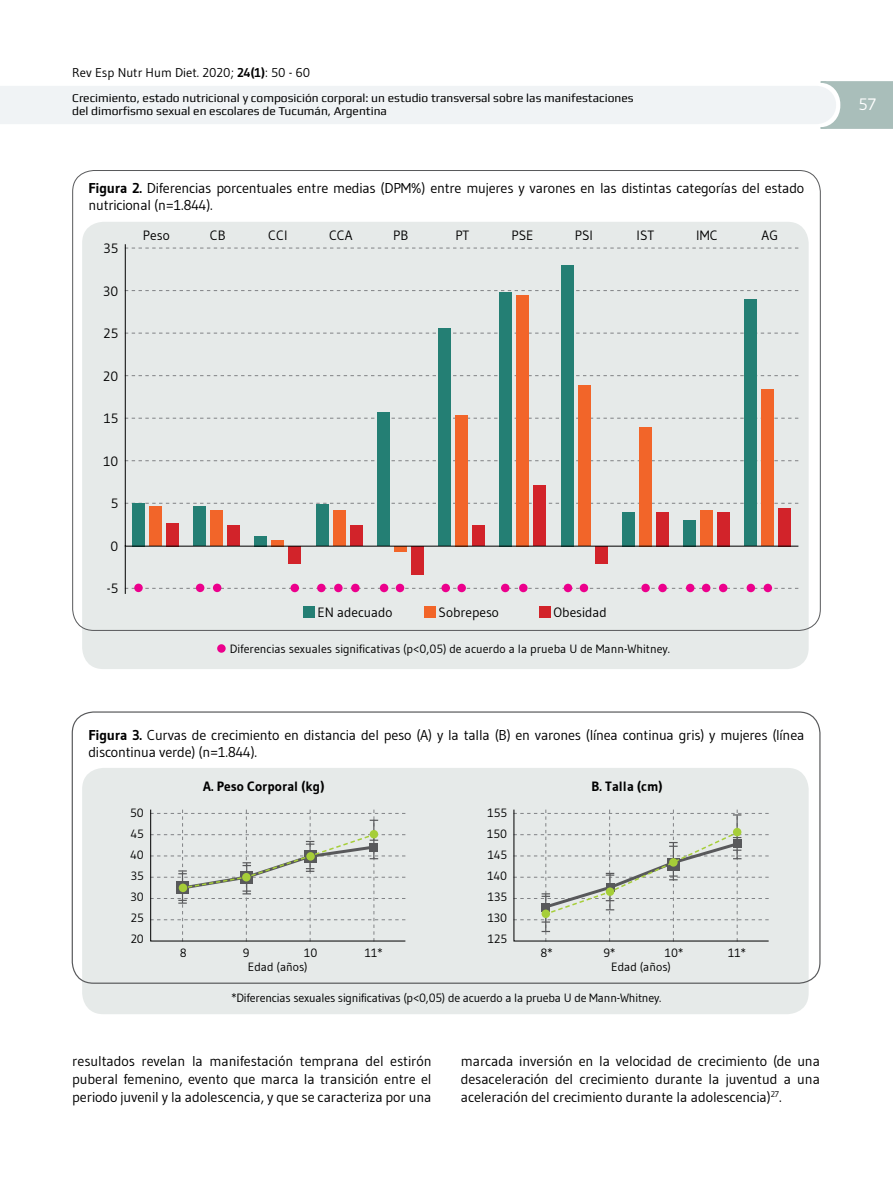
<style>
.page{position:relative;width:893px;height:1191px;background:#fff}
.page>*{position:absolute;margin:0;border:0;box-sizing:border-box;transform-origin:0 0}
.t1{font:16.5px "Gudea";color:#fff}
.t2{font:14.25px/18px "Gudea";letter-spacing:-.015em;color:#000;text-align:justify}
.t3{font:13.5px "Gudea";color:#000}
.t4{font:700 13.5px "Gudea";color:#000}
.t5{font:12.75px "Gudea";color:#000}
.t6{font:12px/21px "Gudea";color:#000;text-align:justify}
.t7{font:12px/13.5px "Play";color:#000}
.s1{font-weight:700}
</style>
<div class="page">
<svg style="left:0;top:81px;width:893px;height:48px"></svg>
<div style="left:82px;top:222px;width:727px;height:447px;background:#e6eae9;border-radius:21px"></div>
<svg style="left:126px;top:588px;width:672px;height:1px"></svg>
<div style="left:394px;top:546px;width:13px;height:5px;background:#f26529"></div>
<div style="left:289px;top:546px;width:12px;height:18px;background:#d2232a"></div>
<div style="left:411px;top:546px;width:13px;height:28px;background:#d2232a"></div>
<div style="left:595px;top:546px;width:12px;height:18px;background:#d2232a"></div>
<hr style="left:125px;top:545px;width:1px;height:49px;background:#000">
<div style="left:303px;top:606px;width:11px;height:11px;background:#247f74"></div>
<div style="left:424px;top:606px;width:12px;height:11px;background:#f26529"></div>
<div style="left:539px;top:606px;width:12px;height:11px;background:#d2232a"></div>
<svg style="left:124px;top:244px;width:675px;height:303px"></svg>
<div style="left:217px;top:644px;width:9px;height:8px;background:#ec008c;border-radius:50%"></div>
<svg style="left:134px;top:583px;width:9px;height:9px"></svg>
<div style="left:196px;top:583px;width:8px;height:9px;background:#ec008c;border-radius:50%"></div>
<div style="left:213px;top:583px;width:8px;height:9px;background:#ec008c;border-radius:50%"></div>
<div style="left:290px;top:584px;width:9px;height:8px;background:#ec008c;border-radius:50%"></div>
<div style="left:317px;top:584px;width:9px;height:8px;background:#ec008c;border-radius:50%"></div>
<div style="left:334px;top:584px;width:9px;height:8px;background:#ec008c;border-radius:50%"></div>
<div style="left:351px;top:584px;width:9px;height:8px;background:#ec008c;border-radius:50%"></div>
<div style="left:380px;top:584px;width:8px;height:8px;background:#ec008c;border-radius:50%"></div>
<div style="left:396px;top:584px;width:8px;height:8px;background:#ec008c;border-radius:50%"></div>
<div style="left:441px;top:584px;width:9px;height:8px;background:#ec008c;border-radius:50%"></div>
<div style="left:457px;top:584px;width:9px;height:8px;background:#ec008c;border-radius:50%"></div>
<div style="left:501px;top:584px;width:8px;height:8px;background:#ec008c;border-radius:50%"></div>
<div style="left:519px;top:584px;width:9px;height:8px;background:#ec008c;border-radius:50%"></div>
<div style="left:564px;top:584px;width:8px;height:8px;background:#ec008c;border-radius:50%"></div>
<div style="left:580px;top:584px;width:8px;height:8px;background:#ec008c;border-radius:50%"></div>
<div style="left:641px;top:584px;width:9px;height:8px;background:#ec008c;border-radius:50%"></div>
<div style="left:658px;top:584px;width:9px;height:8px;background:#ec008c;border-radius:50%"></div>
<div style="left:686px;top:584px;width:8px;height:8px;background:#ec008c;border-radius:50%"></div>
<div style="left:702px;top:584px;width:8px;height:8px;background:#ec008c;border-radius:50%"></div>
<div style="left:719px;top:584px;width:8px;height:8px;background:#ec008c;border-radius:50%"></div>
<div style="left:747px;top:584px;width:8px;height:8px;background:#ec008c;border-radius:50%"></div>
<div style="left:764px;top:584px;width:8px;height:8px;background:#ec008c;border-radius:50%"></div>
<div style="left:82px;top:768px;width:727px;height:246px;background:#e6eae9;border-radius:21px"></div>
<svg style="left:150px;top:809px;width:256px;height:133px"></svg>
<div style="left:370px;top:830px;width:8px;height:8px;background:#a6ce39;border-radius:50%"></div>
<svg style="left:513px;top:809px;width:256px;height:133px"></svg>
<p class="t5" style="left:72px;top:65px;width:239px">Rev Esp Nutr Hum Diet. 2020; <span class="s1">24(1)</span>: 50 - 60</p>
<p class="t7" style="left:72px;top:91px;width:563px">Crecimiento, estado nutricional y composición corporal: un estudio transversal sobre las manifestaciones del dimorfismo sexual en escolares de Tucumán, Argentina</p>
<p class="t2" style="left:88px;top:179px;width:717px;line-height:17.1px"><span class="s1">Figura 2.</span> Diferencias porcentuales entre medias (DPM%) entre mujeres y varones en las distintas categorías del estado nutricional (n=1.844).</p>
<p class="t3" style="left:104px;top:240px;width:16px">35</p>
<p class="t3" style="left:103px;top:283px;width:16px">30</p>
<p class="t3" style="left:104px;top:325px;width:16px">25</p>
<p class="t3" style="left:103px;top:368px;width:16px">20</p>
<p class="t3" style="left:104px;top:410px;width:16px">15</p>
<p class="t3" style="left:103px;top:452px;width:16px">10</p>
<p class="t3" style="left:111px;top:495px;width:9px">5</p>
<p class="t3" style="left:110px;top:537px;width:9px">0</p>
<p class="t3" style="left:107px;top:580px;width:13px">-5</p>
<p class="t3" style="left:143px;top:226px;width:28px">Peso</p>
<p class="t3" style="left:210px;top:226px;width:17px">CB</p>
<p class="t3" style="left:268px;top:226px;width:21px">CCI</p>
<p class="t3" style="left:329px;top:226px;width:25px">CCA</p>
<p class="t3" style="left:393px;top:226px;width:17px">PB</p>
<p class="t3" style="left:455px;top:226px;width:16px">PT</p>
<p class="t3" style="left:511px;top:226px;width:24px">PSE</p>
<p class="t3" style="left:575px;top:226px;width:20px">PSI</p>
<p class="t3" style="left:636px;top:226px;width:19px">IST</p>
<p class="t3" style="left:696px;top:226px;width:23px">IMC</p>
<p class="t3" style="left:762px;top:226px;width:18px">AG</p>
<p class="t3" style="left:317px;top:604px;width:77px">EN adecuado</p>
<p class="t3" style="left:439px;top:604px;width:62px">Sobrepeso</p>
<p class="t3" style="left:553px;top:604px;width:55px">Obesidad</p>
<p class="t6" style="left:230px;top:638px;width:442px">Diferencias sexuales significativas (p&lt;0,05) de acuerdo a la prueba U de Mann-Whitney.</p>
<p class="t2" style="left:88px;top:726px;width:717px;line-height:17.1px"><span class="s1">Figura 3.</span> Curvas de crecimiento en distancia del peso (A) y la talla (B) en varones (línea continua gris) y mujeres (línea discontinua verde) (n=1.844).</p>
<p class="t6" style="left:130px;top:802px;width:15px">50<br>45<br>40<br>35<br>30<br>25<br>20</p>
<p class="t4" style="left:203px;top:778px;width:123px">A. Peso Corporal (kg)</p>
<p class="t4" style="left:591px;top:778px;width:73px">B. Talla (cm)</p>
<p class="t6" style="left:180px;top:941px;width:8px">8</p>
<p class="t6" style="left:243px;top:941px;width:8px">9</p>
<p class="t6" style="left:304px;top:941px;width:15px">10</p>
<p class="t6" style="left:365px;top:941px;width:19px">11*</p>
<p class="t6" style="left:248px;top:956px;width:61px">Edad (años)</p>
<p class="t6" style="left:487px;top:802px;width:21px">155<br>150<br>145<br>140<br>135<br>130<br>125</p>
<p class="t6" style="left:540px;top:941px;width:14px">8*</p>
<p class="t6" style="left:604px;top:941px;width:13px">9*</p>
<p class="t6" style="left:665px;top:941px;width:20px">10*</p>
<p class="t6" style="left:728px;top:941px;width:19px">11*</p>
<p class="t6" style="left:611px;top:956px;width:61px">Edad (años)</p>
<p class="t6" style="left:231px;top:987px;width:432px">*Diferencias sexuales significativas (p&lt;0,05) de acuerdo a la prueba U de Mann-Whitney.</p>
<p class="t2" style="left:72px;top:1051px;width:361px">resultados revelan la manifestación temprana del estirón puberal femenino, evento que marca la transición entre el periodo juvenil y la adolescencia, y que se caracteriza por una</p>
<p class="t2" style="left:461px;top:1051px;width:361px">marcada inversión en la velocidad de crecimiento (de una desaceleración del crecimiento durante la juventud a una aceleración del crecimiento durante la adolescencia)<sup>27</sup>.</p>
<p class="t1" style="left:858px;top:94px;width:19px">57</p>
</div>
